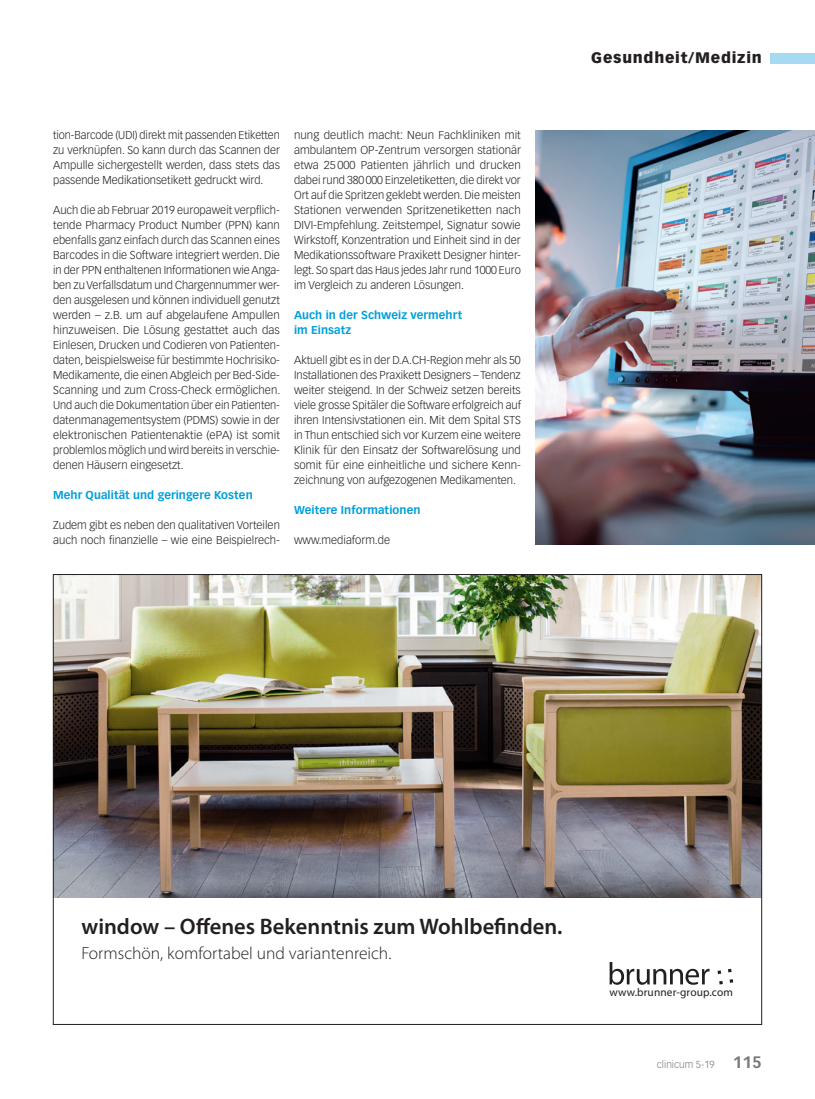
<style>
.page{position:relative;width:815px;height:1099px;background:#fff}
.page>*{position:absolute;margin:0;border:0;box-sizing:border-box;transform-origin:0 0}
.t1{font:600 22.5px "Myriad Pro";color:#231f20}
.t2{font:300 17.5px "Myriad Pro";color:#231f20}
.t3{font:900 15px "Vectora LT Std";letter-spacing:.05em;color:#231f20}
.t4{font:11.38px "Myriad Pro";letter-spacing:.01em;color:#231f20}
.Lauftext{font:300 11.25px/15px "Vectora LT Std";color:#231f20;text-align:justify}
.ZT_GM{font:700 11.25px/15px "Vectora LT Std";letter-spacing:.005em;color:#009fda}
.t5{font:300 10px "Vectora LT Std";color:#76787b}
.s1{font-weight:700;font-size:16.25px}
</style>
<div class="page">
<div style="left:770px;top:53px;width:45px;height:10px;background:#a5daf2"></div>
<img style="left:55px;top:576px;width:705px;height:321px">
<svg style="left:609px;top:962px;width:101px;height:22px"></svg>
<svg style="left:719px;top:980px;width:4px;height:4px"></svg>
<svg style="left:717px;top:970px;width:4px;height:4px"></svg>
<svg style="left:728px;top:968px;width:4px;height:4px"></svg>
<img style="left:535px;top:130px;width:280px;height:414px">
<p class="Lauftext" style="left:53px;top:128px;width:228px">tion-Barcode (UDI) direkt mit passenden Etiketten zu verknüpfen. So kann durch das Scannen der Ampulle sichergestellt werden, dass stets das passende Medikationsetikett gedruckt wird.</p>
<p class="Lauftext" style="left:53px;top:203px;width:229px">Auch die ab Februar 2019 europaweit verpflich&shy;tende Pharmacy Product Number (PPN) kann ebenfalls ganz einfach durch das Scannen eines Barcodes in die Software integriert werden. Die in der PPN enthaltenen Informationen wie Anga&shy;ben zu Verfallsdatum und Chargennummer wer&shy;den ausgelesen und können individuell genutzt werden – z.B. um auf abgelaufene Ampullen hinzuweisen. Die Lösung gestattet auch das Einlesen, Drucken und Codieren von Patienten&shy;daten, beispielsweise für bestimmte Hochrisiko-Medikamente, die einen Abgleich per Bed-Side-Scanning und zum Cross-Check ermöglichen.<br>Und auch die Dokumentation über ein Patienten&shy;datenmanagementsystem (PDMS) sowie in der elektronischen Patientenaktie (ePA) ist somit problemlos möglich und wird bereits in verschie&shy;denen Häusern eingesetzt.</p>
<p class="ZT_GM" style="left:53px;top:488px;width:201px">Mehr Qualität und geringere Kosten</p>
<p class="Lauftext" style="left:53px;top:518px;width:228px">Zudem gibt es neben den qualitativen Vorteilen auch noch finanzielle – wie eine Beispielrech-</p>
<p class="Lauftext" style="left:294px;top:128px;width:228px">nung deutlich macht: Neun Fachkliniken mit ambulantem OP-Zentrum versorgen stationär etwa 25 000 Patienten jährlich und drucken dabei rund 380000 Einzeletiketten, die direkt vor Ort auf die Spritzen geklebt werden. Die meisten Stationen verwenden Spritzenetiketten nach DIVI-Empfehlung. Zeitstempel, Signatur sowie Wirkstoff, Konzentration und Einheit sind in der Medikationssoftware Praxikett Designer hinter&shy;legt. So spart das Haus jedes Jahr rund 1000 Euro im Vergleich zu anderen Lösungen.</p>
<p class="ZT_GM" style="left:294px;top:308px;width:170px">Auch in der Schweiz vermehrt im Einsatz</p>
<p class="Lauftext" style="left:294px;top:353px;width:228px">Aktuell gibt es in der D.A.CH-Region mehr als 50<br>Installationen des Praxikett Designers – Tendenz weiter steigend. In der Schweiz setzen bereits viele grosse Spitäler die Software erfolgreich auf ihren Intensivstationen ein. Mit dem Spital STS in Thun entschied sich vor Kurzem eine weitere Klinik für den Einsatz der Softwarelösung und somit für eine einheitliche und sichere Kenn&shy;zeichnung von aufgezogenen Medikamenten.</p>
<p class="ZT_GM" style="left:294px;top:503px;width:128px">Weitere Informationen</p>
<p class="Lauftext" style="left:294px;top:533px;width:98px">www.mediaform.de</p>
<h3 class="t3" style="left:591px;top:49px;width:172px">Gesundheit/Medizin</h3>
<p class="t1" style="left:81px;top:911px;width:483px">window – Offenes Bekenntnis zum Wohlbefinden.</p>
<p class="t2" style="left:81px;top:942px;width:311px">Formschön, komfortabel und variantenreich.</p>
<p class="t4" style="left:609px;top:985px;width:125px">www.brunner-group.com</p>
<p class="t5" style="left:657px;top:1058px;width:106px">clinicum 5-19 <span class="s1">115</span></p>
</div>
